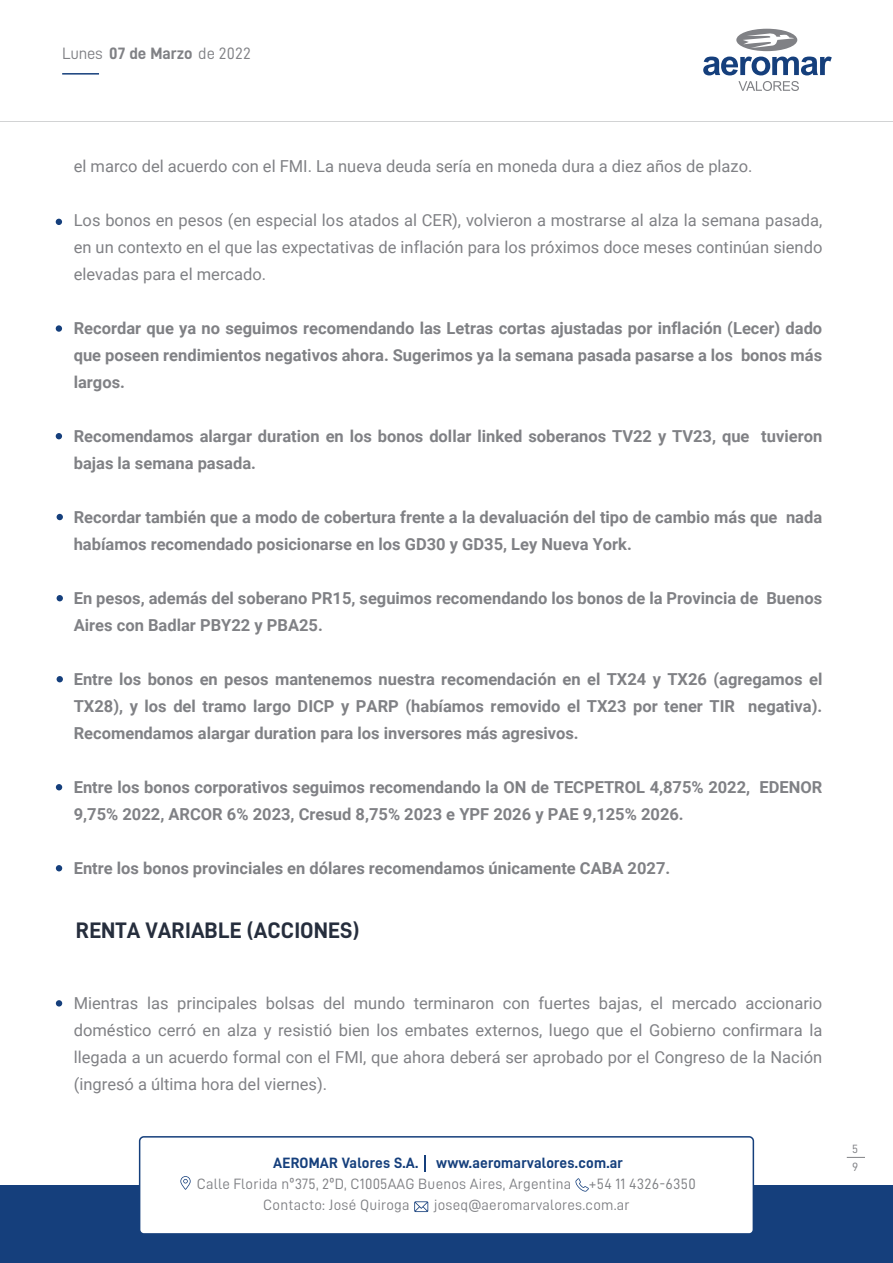
<style>
.page{position:relative;width:893px;height:1263px;background:#fff}
.page>*{position:absolute;margin:0;border:0;box-sizing:border-box;transform-origin:0 0}
.t1{font:22.5px "D DIN Bold";color:#262e3d}
.t2{font:700 16.5px/27px "Roboto";color:#808185}
.t3{font:16.5px/27px "Roboto";color:#808185;text-align:justify}
.t4{font:16.5px "D DIN";letter-spacing:-.005em;color:#808185}
.t5{font:15px/21px "D DIN";letter-spacing:.015em;color:#808185}
.t6{font:15px "D DIN Bold";letter-spacing:.015em;color:#153f7c}
.t7{font:12px "D DIN";color:#808185}
.s1{font-family:"D DIN Bold"}
</style>
<div class="page">
<svg style="left:56px;top:433px;width:6px;height:6px"></svg>
<svg style="left:57px;top:595px;width:6px;height:6px"></svg>
<svg style="left:57px;top:676px;width:6px;height:6px"></svg>
<svg style="left:57px;top:514px;width:6px;height:6px"></svg>
<svg style="left:56px;top:784px;width:6px;height:6px"></svg>
<svg style="left:56px;top:865px;width:6px;height:6px"></svg>
<svg style="left:56px;top:1000px;width:6px;height:6px"></svg>
<svg style="left:56px;top:219px;width:6px;height:6px"></svg>
<div style="left:56px;top:325px;width:6px;height:7px;background:#153f7c;border-radius:50%"></div>
<hr style="left:62px;top:73px;width:37px;height:2px;background:#153f7c">
<svg style="left:847px;top:1157px;width:18px;height:1px"></svg>
<hr style="left:0;top:121px;width:893px;height:1px;background:#808185">
<svg style="left:703px;top:57px;width:129px;height:18px"></svg>
<svg style="left:738px;top:81px;width:61px;height:10px"></svg>
<div style="left:736px;top:29px;width:61px;height:22px;background:#808185;border-radius:50%"></div>
<svg style="left:743px;top:33px;width:51px;height:15px"></svg>
<div style="left:0;top:1185px;width:893px;height:78px;background:#153f7c"></div>
<div style="left:140px;top:1137px;width:613px;height:97px;background:#fff;border-radius:4px"></div>
<div style="left:139px;top:1136px;width:615px;height:99px;border:2px solid #153f7c;border-radius:4px"></div>
<svg style="left:425px;top:1155px;width:1px;height:17px"></svg>
<svg style="left:414px;top:1201px;width:14px;height:11px"></svg>
<svg style="left:575px;top:1178px;width:14px;height:13px"></svg>
<svg style="left:180px;top:1176px;width:11px;height:14px"></svg>
<p class="t4" style="left:62px;top:45px;width:190px">Lunes <span class="s1">07 de Marzo</span> de 2022</p>
<p class="t3" style="left:74px;top:152px;width:680px">el marco del acuerdo con el FMI. La nueva deuda sería en moneda dura a diez años de plazo.</p>
<p class="t3" style="left:74px;top:206px;width:750px">Los bonos en pesos (en especial los atados al CER), volvieron a mostrarse al alza la semana pasada, en un contexto en el que las expectativas de inflación para los próximos doce meses continúan siendo elevadas para el mercado.</p>
<p class="t2" style="left:74px;top:314px;width:750px;text-align:justify">Recordar que ya no seguimos recomendando las Letras cortas ajustadas por inflación (Lecer) dado que poseen rendimientos negativos ahora. Sugerimos ya la semana pasada pasarse a los bonos más largos.</p>
<p class="t2" style="left:74px;top:422px;width:750px">Recomendamos alargar duration en los bonos dollar linked soberanos TV22 y TV23, que tuvieron bajas la semana pasada.</p>
<p class="t2" style="left:74px;top:503px;width:750px">Recordar también que a modo de cobertura frente a la devaluación del tipo de cambio más que nada habíamos recomendado posicionarse en los GD30 y GD35, Ley Nueva York.</p>
<p class="t2" style="left:74px;top:584px;width:750px">En pesos, además del soberano PR15, seguimos recomendando los bonos de la Provincia de Buenos<br>Aires con Badlar PBY22 y PBA25.</p>
<p class="t2" style="left:74px;top:665px;width:750px;text-align:justify">Entre los bonos en pesos mantenemos nuestra recomendación en el TX24 y TX26 (agregamos el TX28), y los del tramo largo DICP y PARP (habíamos removido el TX23 por tener TIR negativa).<br>Recomendamos alargar duration para los inversores más agresivos.</p>
<p class="t2" style="left:74px;top:773px;width:750px">Entre los bonos corporativos seguimos recomendando la ON de TECPETROL 4,875% 2022, EDENOR<br>9,75% 2022, ARCOR 6% 2023, Cresud 8,75% 2023 e YPF 2026 y PAE 9,125% 2026.</p>
<p class="t2" style="left:74px;top:854px;width:598px">Entre los bonos provinciales en dólares recomendamos únicamente CABA 2027.</p>
<h1 class="t1" style="left:76px;top:918px;width:285px">RENTA VARIABLE (ACCIONES)</h1>
<p class="t3" style="left:74px;top:989px;width:750px">Mientras las principales bolsas del mundo terminaron con fuertes bajas, el mercado accionario doméstico cerró en alza y resistió bien los embates externos, luego que el Gobierno confirmara la llegada a un acuerdo formal con el FMI, que ahora deberá ser aprobado por el Congreso de la Nación (ingresó a última hora del viernes).</p>
<p class="t7" style="left:852px;top:1142px;width:7px">5</p>
<p class="t6" style="left:273px;top:1154px;width:351px">AEROMAR Valores S.A. www.aeromarvalores.com.ar</p>
<p class="t7" style="left:852px;top:1160px;width:8px">9</p>
<p class="t5" style="left:263px;top:1173px;width:434px;text-indent:-66px">Calle Florida nº375, 2ºD, C1005AAG Buenos Aires, Argentina +54 11 4326-6350<br>Contacto: José Quiroga</p>
<p class="t5" style="left:434px;top:1194px;width:197px">joseq@aeromarvalores.com.ar</p>
</div>
